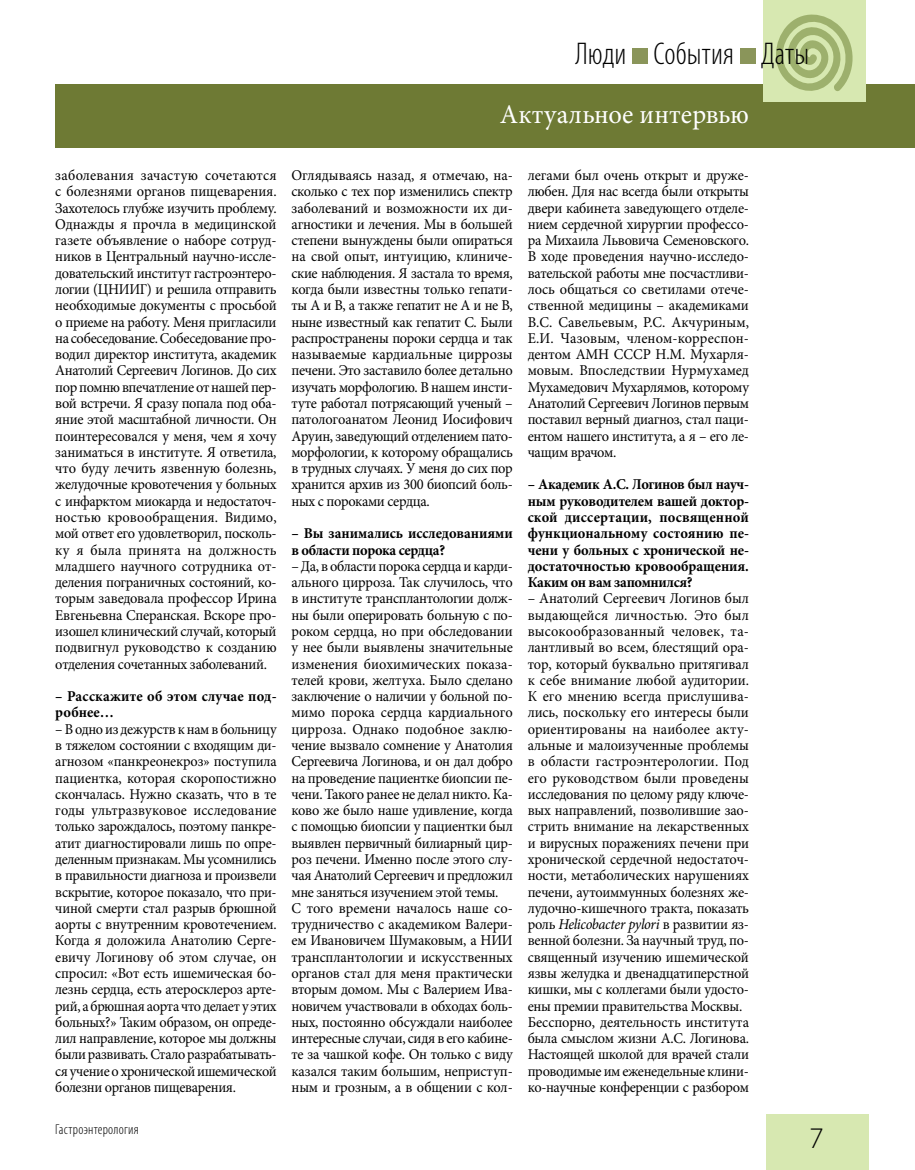
<style>
.page{position:relative;width:915px;height:1170px;background:#fff}
.page>*{position:absolute;margin:0;border:0;box-sizing:border-box;transform-origin:0 0}
.t1{font:300 condensed 31.5px "Myriad Pro";letter-spacing:.005em;color:#000}
.t2{font:300 30px "Myriad Pro";color:#000}
.t3{font:27px "Minion Pro";letter-spacing:.005em;color:#fff}
.t4{font:15px/16.4px "Minion Pro";letter-spacing:-.015em;color:#000;scale:.96 1}
.t5{font:15px/16.2px "Minion Pro";letter-spacing:-.015em;color:#000;text-align:justify;scale:.95 1}
.t6{font:700 15px/16.2px "Minion Pro";letter-spacing:-.005em;color:#000;scale:.96 1}
.t7{font:300 condensed 14.25px "Myriad Pro";letter-spacing:.015em;color:#000}
.s1{font-style:italic}
</style>
<div class="page">
<div style="left:765px;top:1113px;width:102px;height:56px;background:#d7e8b1"></div>
<div style="left:55px;top:84px;width:859px;height:63px;background:#6e7a34"></div>
<div style="left:763px;top:0;width:102px;height:102px;background:#d7e8b1"></div>
<svg style="left:776px;top:14px;width:77px;height:77px"></svg>
<div style="left:631px;top:48px;width:16px;height:16px;background:#8a955a"></div>
<div style="left:739px;top:48px;width:16px;height:16px;background:#8a955a"></div>
<h1 class="t1" style="left:575px;top:35px;width:235px">Люди События Даты</h1>
<h3 class="t3" style="left:499px;top:96px;width:251px">Актуальное интервью</h3>
<p class="t4" style="left:55px;top:167px;width:232px">заболевания зачастую сочетаются с болезнями органов пищеварения.<br>Захотелось глубже изучить проблему.<br>Однажды я прочла в медицинской газете объявление о наборе сотруд&shy;ников в Центральный научно-иссле&shy;довательский институт гастроэнтеро&shy;логии (ЦНИИГ) и решила отправить необходимые документы с просьбой о приеме на работу. Меня пригласили на собеседование. Собеседование про&shy;водил директор института, академик Анатолий Сергеевич Логинов. До сих пор помню впечатление от нашей пер&shy;вой встречи. Я сразу попала под оба&shy;яние этой масштабной личности. Он поинтересовался у меня, чем я хочу заниматься в институте. Я ответила, что буду лечить язвенную болезнь, желудочные кровотечения у больных с инфарктом миокарда и недостаточ&shy;ностью кровообращения. Видимо, мой ответ его удовлетворил, посколь&shy;ку я была принята на должность младшего научного сотрудника от&shy;деления пограничных состояний, ко&shy;торым заведовала профессор Ирина Евгеньевна Сперанская. Вскоре про&shy;изошел клинический случай, который подвигнул руководство к созданию отделения сочетанных заболеваний.</p>
<p class="t6" style="left:55px;top:688px;width:232px">– Расскажите об этом случае под&shy;робнее…</p>
<p class="t5" style="left:55px;top:720px;width:234px">– В одно из дежурств к нам в больницу в тяжелом состоянии с входящим ди&shy;агнозом «панкреонекроз» поступила пациентка, которая скоропостижно скончалась. Нужно сказать, что в те годы ультразвуковое исследование только зарождалось, поэтому панкре&shy;атит диагностировали лишь по опре&shy;деленным признакам. Мы усомнились в правильности диагноза и произвели вскрытие, которое показало, что при&shy;чиной смерти стал разрыв брюшной аорты с внутренним кровотечением.<br>Когда я доложила Анатолию Серге&shy;евичу Логинову об этом случае, он спросил: «Вот есть ишемическая бо&shy;лезнь сердца, есть атеросклероз арте&shy;рий, а брюшная аорта что делает у этих больных?» Таким образом, он опреде&shy;лил направление, которое мы должны были развивать. Стало разрабатывать&shy;ся учение о хронической ишемической болезни органов пищеварения.</p>
<p class="t7" style="left:55px;top:1120px;width:85px">Гастроэнтерология</p>
<p class="t4" style="left:291px;top:167px;width:232px;text-align:justify">Оглядываясь назад, я отмечаю, на&shy;сколько с тех пор изменились спектр заболеваний и возможности их ди&shy;агностики и лечения. Мы в большей степени вынуждены были опираться на свой опыт, интуицию, клиниче&shy;ские наблюдения. Я застала то время, когда были известны только гепати&shy;ты А и В, а также гепатит не А и не В, ныне известный как гепатит С. Были распространены пороки сердца и так называемые кардиальные циррозы печени. Это заставило более детально изучать морфологию. В нашем инсти&shy;туте работал потрясающий ученый – патологоанатом Леонид Иосифович Аруин, заведующий отделением пато&shy;морфологии, к которому обращались в трудных случаях. У меня до сих пор хранится архив из 300 биопсий боль&shy;ных с пороками сердца.</p>
<p class="t6" style="left:291px;top:525px;width:232px">– Вы занимались исследованиями в области порока сердца?</p>
<p class="t4" style="left:291px;top:558px;width:232px">– Да, в области порока сердца и карди&shy;ального цирроза. Так случилось, что в институте трансплантологии долж&shy;ны были оперировать больную с по&shy;роком сердца, но при обследовании у нее были выявлены значительные изменения биохимических показа&shy;телей крови, желтуха. Было сделано заключение о наличии у больной по&shy;мимо порока сердца кардиального цирроза. Однако подобное заклю&shy;чение вызвало сомнение у Анатолия Сергеевича Логинова, и он дал добро на проведение пациентке биопсии пе&shy;чени. Такого ранее не делал никто. Ка&shy;ково же было наше удивление, когда с помощью биопсии у пациентки был выявлен первичный билиарный цир&shy;роз печени. Именно после этого слу&shy;чая Анатолий Сергеевич и предложил мне заняться изучением этой темы.<br>С того времени началось наше со&shy;трудничество с академиком Валери&shy;ем Ивановичем Шумаковым, а НИИ трансплантологии и искусственных органов стал для меня практически вторым домом. Мы с Валерием Ива&shy;новичем участвовали в обходах боль&shy;ных, постоянно обсуждали наиболее интересные случаи, сидя в его кабине&shy;те за чашкой кофе. Он только с виду казался таким большим, неприступ&shy;ным и грозным, а в общении с кол-</p>
<p class="t4" style="left:527px;top:167px;width:232px;text-align:justify">легами был очень открыт и друже&shy;любен. Для нас всегда были открыты двери кабинета заведующего отделе&shy;нием сердечной хирургии профессо&shy;ра Михаила Львовича Семеновского.<br>В ходе проведения научно-исследо&shy;вательской работы мне посчастливи&shy;лось общаться со светилами отече&shy;ственной медицины – академиками В.С. Савельевым, Р.С. Акчуриным, Е.И. Чазовым, членом-корреспон&shy;дентом АМН СССР Н.М. Мухарля&shy;мовым. Впоследствии Нурмухамед Мухамедович Мухарлямов, которому Анатолий Сергеевич Логинов первым поставил верный диагноз, стал паци&shy;ентом нашего института, а я – его ле&shy;чащим врачом.</p>
<p class="t6" style="left:527px;top:476px;width:232px;text-align:justify">– Академик А.С. Логинов был науч&shy;ным руководителем вашей доктор&shy;ской диссертации, посвященной функциональному состоянию пе&shy;чени у больных с хронической не&shy;достаточностью кровообращения.<br>Каким он вам запомнился?</p>
<p class="t4" style="left:527px;top:590px;width:232px">– Анатолий Сергеевич Логинов был выдающейся личностью. Это был высокообразованный человек, та&shy;лантливый во всем, блестящий ора&shy;тор, который буквально притягивал к себе внимание любой аудитории.<br>К его мнению всегда прислушива&shy;лись, поскольку его интересы были ориентированы на наиболее акту&shy;альные и малоизученные проблемы в области гастроэнтерологии. Под его руководством были проведены исследования по целому ряду ключе&shy;вых направлений, позволившие зао&shy;стрить внимание на лекарственных и вирусных поражениях печени при хронической сердечной недостаточ&shy;ности, метаболических нарушениях печени, аутоиммунных болезнях же&shy;лудочно-кишечного тракта, показать роль <span class="s1">Helicobacter pylori</span> в развитии яз&shy;венной болезни. За научный труд, по&shy;священный изучению ишемической язвы желудка и двенадцатиперстной кишки, мы с коллегами были удосто&shy;ены премии правительства Москвы.<br>Бесспорно, деятельность института была смыслом жизни А.С. Логинова.<br>Настоящей школой для врачей стали проводимые им еженедельные клини&shy;ко-научные конференции с разбором</p>
<h2 class="t2" style="left:808px;top:1120px;width:16px">7</h2>
</div>
